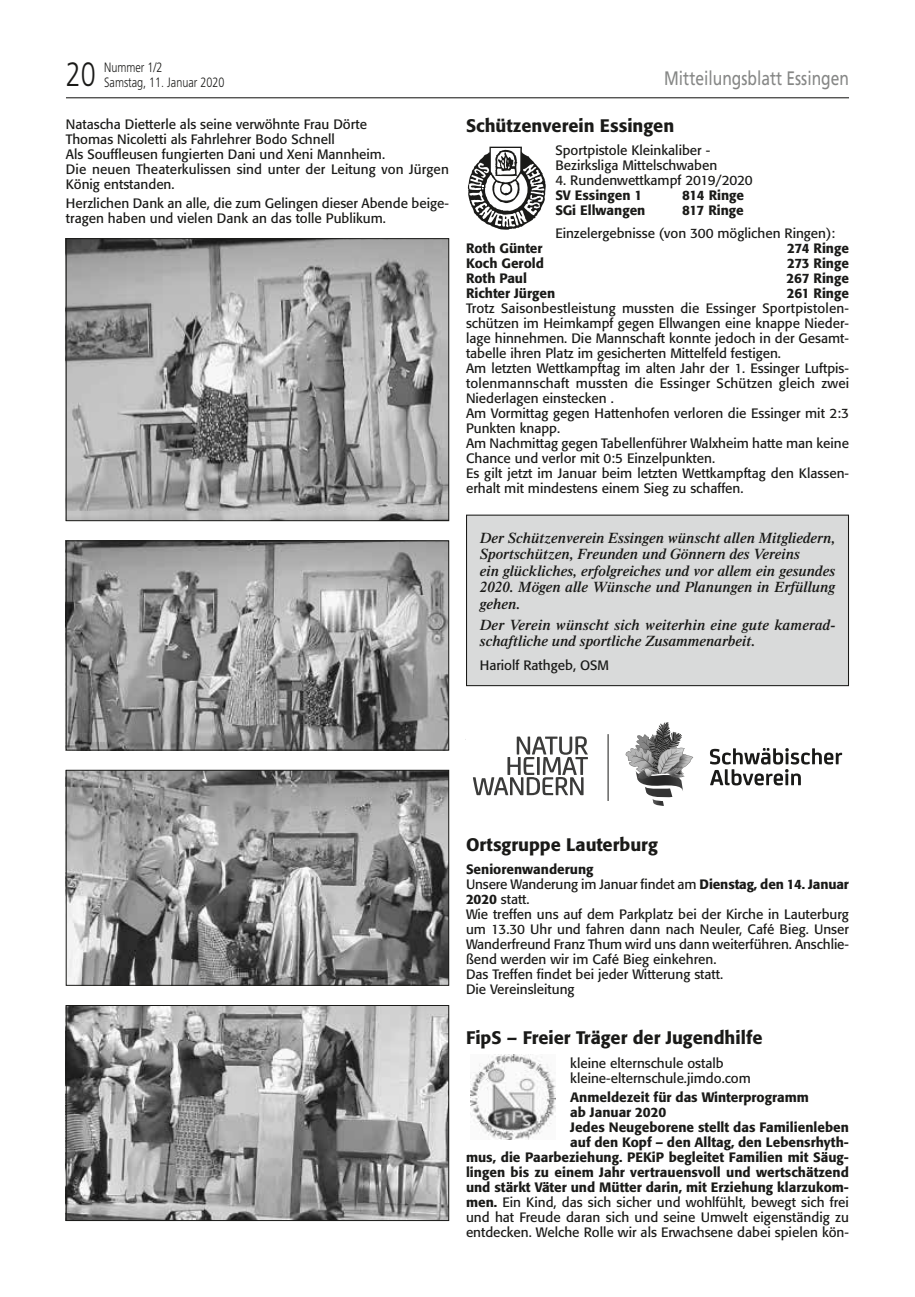
<style>
.page{position:relative;width:915px;height:1297px;background:#fff}
.page>*{position:absolute;margin:0;border:0;box-sizing:border-box;transform-origin:0 0}
.t1{font:300 33.75px "Frutiger";color:#1a1a18;scale:.8 1}
.t2{font:19.5px "Frutiger";color:#868786;scale:.8 1}
.t3{font:500 18px "Formata";color:#1a1a18}
.t4{font:italic 600 15px/16.5px "Times";color:#1a1a18}
.t5{font:13.5px/15px "Formata";color:#1a1a18}
.t6{font:500 13.5px "Formata";color:#1a1a18}
.t7{font:300 13.5px "Frutiger";color:#1a1a18;scale:.8 1}
.s1{font-weight:500}
</style>
<div class="page">
<hr style="left:66px;top:97px;width:782px;height:1px;background:#1a1a18">
<img style="left:68px;top:240px;width:379px;height:279px">
<div style="left:66px;top:238px;width:383px;height:283px;border:1px solid #1a1a18"></div>
<img style="left:68px;top:543px;width:379px;height:205px">
<div style="left:66px;top:541px;width:383px;height:209px;border:1px solid #1a1a18"></div>
<img style="left:68px;top:772px;width:379px;height:211px">
<div style="left:66px;top:770px;width:383px;height:215px;border:1px solid #1a1a18"></div>
<img style="left:68px;top:1007px;width:379px;height:212px">
<div style="left:66px;top:1005px;width:383px;height:216px;border:1px solid #1a1a18"></div>
<div style="left:466px;top:515px;width:382px;height:171px;background:#d9dada"></div>
<div style="left:466px;top:515px;width:382px;height:171px;border:1px solid #1a1a18"></div>
<hr style="left:607px;top:734px;width:1px;height:67px;background:#1a1a18">
<svg style="left:472px;top:736px;width:115px;height:59px"></svg>
<svg style="left:710px;top:748px;width:131px;height:37px"></svg>
<svg style="left:625px;top:722px;width:68px;height:84px"></svg>
<img style="left:470px;top:1054px;width:85px;height:85px">
<svg style="left:467px;top:147px;width:78px;height:83px"></svg>
<h1 class="t1" style="left:66px;top:55px;width:39px">20</h1>
<p class="t7" style="left:104px;top:60px;width:74px">Nummer 1/2</p>
<p class="t7" style="left:104px;top:75px;width:152px">Samstag, 11. Januar 2020</p>
<h2 class="t2" style="left:664px;top:67px;width:232px">Mitteilungsblatt Essingen</h2>
<p class="t5" style="left:66px;top:116px;width:384px">Natascha Dietterle als seine verwöhnte Frau Dörte<br>Thomas Nicoletti als Fahrlehrer Bodo Schnell<br>Als Souffleusen fungierten Dani und Xeni Mannheim.<br>Die neuen Theaterkulissen sind unter der Leitung von Jürgen König entstanden.</p>
<p class="t5" style="left:66px;top:196px;width:384px">Herzlichen Dank an alle, die zum Gelingen dieser Abende beige&shy;tragen haben und vielen Dank an das tolle Publikum.</p>
<h3 class="t3" style="left:466px;top:115px;width:210px">Schützenverein Essingen</h3>
<p class="t5" style="left:555px;top:143px;width:163px">Sportpistole Kleinkaliber -<br>Bezirksliga Mittelschwaben</p>
<p class="t5" style="left:555px;top:173px;width:199px">4. Rundenwettkampf 2019/2020</p>
<p class="t6" style="left:555px;top:187px;width:88px">SV Essingen 1</p>
<p class="t6" style="left:682px;top:187px;width:63px">814 Ringe</p>
<p class="t6" style="left:555px;top:202px;width:91px">SGi Ellwangen</p>
<p class="t6" style="left:682px;top:202px;width:63px">817 Ringe</p>
<p class="t5" style="left:555px;top:225px;width:281px">Einzelergebnisse (von 300 möglichen Ringen):</p>
<p class="t6" style="left:466px;top:240px;width:78px">Roth Günter</p>
<p class="t6" style="left:786px;top:240px;width:63px">274 Ringe</p>
<p class="t6" style="left:466px;top:255px;width:79px">Koch Gerold</p>
<p class="t6" style="left:786px;top:255px;width:63px">273 Ringe</p>
<p class="t6" style="left:466px;top:270px;width:63px">Roth Paul</p>
<p class="t6" style="left:786px;top:270px;width:64px">267 Ringe</p>
<p class="t6" style="left:466px;top:285px;width:91px">Richter Jürgen</p>
<p class="t6" style="left:786px;top:285px;width:64px">261 Ringe</p>
<p class="t5" style="left:466px;top:300px;width:384px">Trotz Saisonbestleistung mussten die Essinger Sportpistolen&shy;schützen im Heimkampf gegen Ellwangen eine knappe Nieder&shy;lage hinnehmen. Die Mannschaft konnte jedoch in der Gesamt&shy;tabelle ihren Platz im gesicherten Mittelfeld festigen.<br>Am letzten Wettkampftag im alten Jahr der 1. Essinger Luftpis&shy;tolenmannschaft mussten die Essinger Schützen gleich zwei Niederlagen einstecken .<br>Am Vormittag gegen Hattenhofen verloren die Essinger mit 2:3<br>Punkten knapp.<br>Am Nachmittag gegen Tabellenführer Walxheim hatte man keine Chance und verlor mit 0:5 Einzelpunkten.<br>Es gilt jetzt im Januar beim letzten Wettkampftag den Klassen&shy;erhalt mit mindestens einem Sieg zu schaffen.</p>
<p class="t4" style="left:479px;top:529px;width:357px">Der Schützenverein Essingen wünscht allen Mitgliedern, Sportschützen, Freunden und Gönnern des Vereins<br>ein glückliches, erfolgreiches und vor allem ein gesundes 2020. Mögen alle Wünsche und Planungen in Erfüllung gehen.</p>
<p class="t4" style="left:479px;top:616px;width:357px">Der Verein wünscht sich weiterhin eine gute kamerad&shy;schaftliche und sportliche Zusammenarbeit.</p>
<p class="t5" style="left:479px;top:657px;width:131px">Hariolf Rathgeb, OSM</p>
<h3 class="t3" style="left:466px;top:833px;width:193px">Ortsgruppe Lauterburg</h3>
<p class="t5" style="left:466px;top:862px;width:384px"><span class="s1">Seniorenwanderung<br></span>Unsere Wanderung im Januar findet am <span class="s1">Dienstag, den 14. Januar 2020</span> statt.<br>Wie treffen uns auf dem Parkplatz bei der Kirche in Lauterburg um 13.30 Uhr und fahren dann nach Neuler, Café Bieg. Unser Wanderfreund Franz Thum wird uns dann weiterführen. Anschlie&shy;ßend werden wir im Café Bieg einkehren.<br>Das Treffen findet bei jeder Witterung statt.<br>Die Vereinsleitung</p>
<h3 class="t3" style="left:466px;top:1027px;width:298px">FipS – Freier Träger der Jugendhilfe</h3>
<p class="t5" style="left:570px;top:1055px;width:182px">kleine elternschule ostalb kleine-elternschule.jimdo.com</p>
<p class="t6" style="left:570px;top:1089px;width:240px">Anmeldezeit für das Winterprogramm</p>
<p class="t6" style="left:570px;top:1104px;width:97px">ab Januar 2020</p>
<p class="t6" style="left:570px;top:1119px;width:280px">Jedes Neugeborene stellt das Familienleben</p>
<p class="t6" style="left:570px;top:1134px;width:280px">auf den Kopf – den Alltag, den Lebensrhyth-</p>
<p class="t6" style="left:466px;top:1149px;width:384px">mus, die Paarbeziehung. PEKiP begleitet Familien mit Säug-</p>
<p class="t6" style="left:466px;top:1164px;width:384px">lingen bis zu einem Jahr vertrauensvoll und wertschätzend</p>
<p class="t6" style="left:466px;top:1179px;width:384px">und stärkt Väter und Mütter darin, mit Erziehung klarzukom-</p>
<p class="t5" style="left:466px;top:1195px;width:384px"><span class="s1">men.</span> Ein Kind, das sich sicher und wohlfühlt, bewegt sich frei</p>
<p class="t5" style="left:466px;top:1210px;width:384px">und hat Freude daran sich und seine Umwelt eigenständig zu</p>
<p class="t5" style="left:466px;top:1225px;width:384px">entdecken. Welche Rolle wir als Erwachsene dabei spielen kön-</p>
</div>
